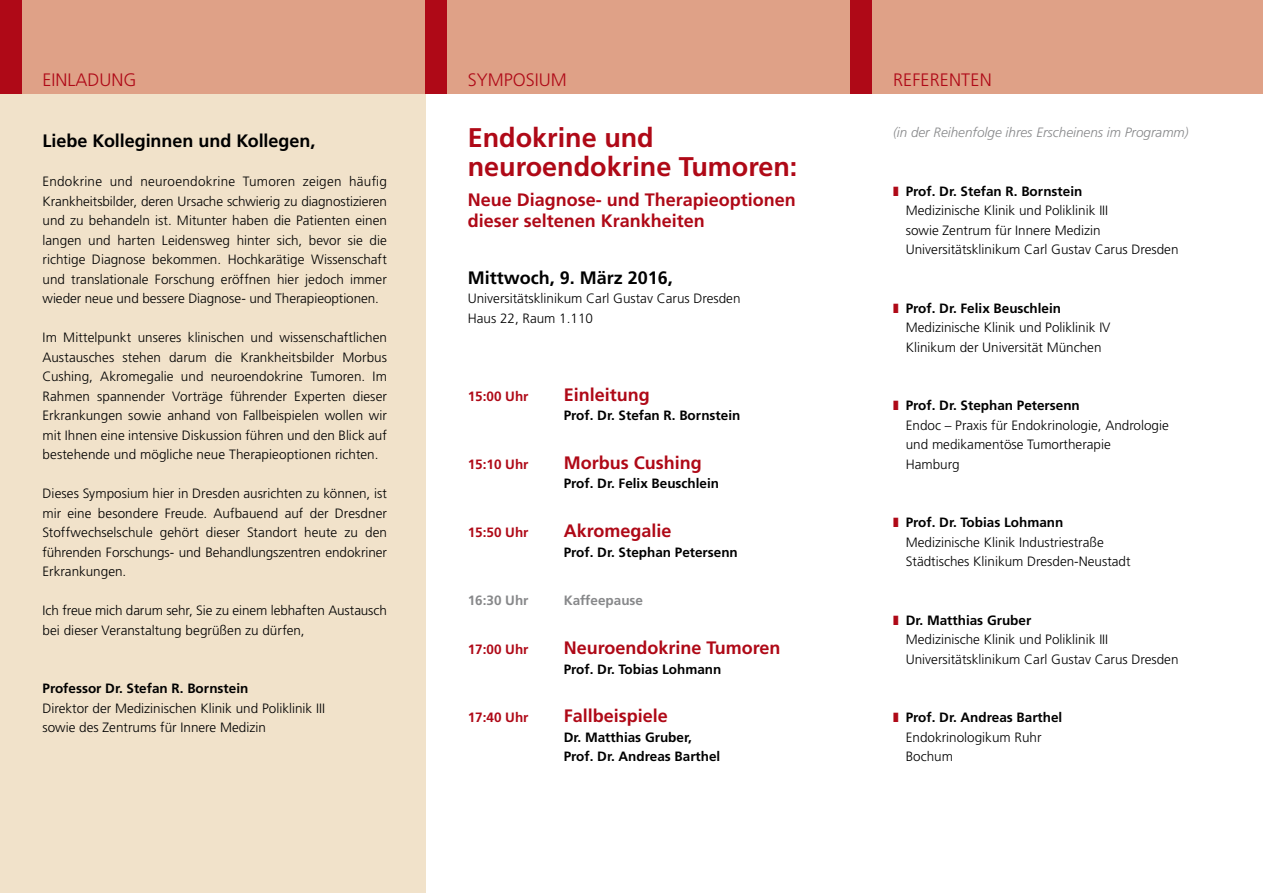
<style>
.page{position:relative;width:1263px;height:893px;background:#fff}
.page>*{position:absolute;margin:0;border:0;box-sizing:border-box;transform-origin:0 0}
.t1{font:700 27px/29.2px "Frutiger LT";color:#af0917}
.t2{font:700 18px/21px "Frutiger LT";color:#af0917}
.t3{font:700 18px "Frutiger LT";color:#000}
.t4{font:300 18px "Frutiger LT";color:#af0917}
.t5{font:300 13.5px/19.5px "Frutiger LT";color:#000}
.t6{font:700 13.5px/19.5px "Frutiger LT";color:#000}
.t7{font:italic 300 13.5px "Frutiger LT";color:#87888a}
.t8{font:700 13.5px "Frutiger LT";color:#af0917}
.t9{font:700 13.5px "Frutiger LT";color:#87888a}
.s1{color:#af0917}
.s2{font-weight:700}
</style>
<div class="page">
<div style="left:0;top:0;width:425px;height:893px;background:#f1e2ca"></div>
<div style="left:0;top:0;width:1263px;height:94px;background:#dfa187"></div>
<div style="left:0;top:0;width:21px;height:94px;background:#af0917"></div>
<div style="left:850px;top:0;width:22px;height:94px;background:#af0917"></div>
<div style="left:425px;top:0;width:21px;height:94px;background:#af0917"></div>
<h2 class="t4" style="left:43px;top:69px;width:96px">EINLADUNG</h2>
<h2 class="t4" style="left:468px;top:69px;width:100px">SYMPOSIUM</h2>
<h2 class="t3" style="left:43px;top:130px;width:275px">Liebe Kolleginnen und Kollegen,</h2>
<p class="t5" style="left:43px;top:172px;width:346px;text-align:justify">Endokrine und neuroendokrine Tumoren zeigen häufig Krankheitsbilder, deren Ursache schwierig zu diagnostizieren und zu behandeln ist. Mitunter haben die Patienten einen langen und harten Leidensweg hinter sich, bevor sie die richtige Diagnose bekommen. Hochkarätige Wissenschaft und translationale Forschung eröffnen hier jedoch immer wieder neue und bessere Diagnose- und Therapieoptionen.</p>
<p class="t5" style="left:43px;top:328px;width:346px;text-align:justify">Im Mittelpunkt unseres klinischen und wissenschaftlichen Austausches stehen darum die Krankheitsbilder Morbus Cushing, Akromegalie und neuroendokrine Tumoren. Im Rahmen spannender Vorträge führender Experten dieser Erkrankungen sowie anhand von Fallbeispielen wollen wir mit Ihnen eine intensive Diskussion führen und den Blick auf bestehende und mögliche neue Therapieoptionen richten.</p>
<p class="t5" style="left:43px;top:484px;width:346px;text-align:justify">Dieses Symposium hier in Dresden ausrichten zu können, ist mir eine besondere Freude. Aufbauend auf der Dresdner Stoffwechselschule gehört dieser Standort heute zu den führenden Forschungs- und Behandlungszentren endokriner Erkrankungen.</p>
<p class="t5" style="left:43px;top:601px;width:346px">Ich freue mich darum sehr, Sie zu einem lebhaften Austausch bei dieser Veranstaltung begrüßen zu dürfen,</p>
<p class="t6" style="left:43px;top:679px;width:207px">Professor Dr. Stefan R. Bornstein</p>
<p class="t5" style="left:43px;top:698px;width:284px">Direktor der Medizinischen Klinik und Poliklinik III sowie des Zentrums für Innere Medizin</p>
<h1 class="t1" style="left:468px;top:123px;width:331px">Endokrine und neuroendokrine Tumoren:</h1>
<h2 class="t2" style="left:468px;top:189px;width:330px">Neue Diagnose- und Therapieoptionen dieser seltenen Krankheiten</h2>
<h2 class="t3" style="left:468px;top:267px;width:207px">Mittwoch, 9. März 2016,</h2>
<p class="t5" style="left:468px;top:289px;width:274px">Universitätsklinikum Carl Gustav Carus Dresden<br>Haus 22, Raum 1.110</p>
<p class="t8" style="left:468px;top:388px;width:62px">15:00 Uhr</p>
<h2 class="t2" style="left:564px;top:384px;width:88px">Einleitung</h2>
<p class="t6" style="left:564px;top:406px;width:178px">Prof. Dr. Stefan R. Bornstein</p>
<p class="t8" style="left:468px;top:456px;width:62px">15:10 Uhr</p>
<h2 class="t2" style="left:564px;top:452px;width:139px">Morbus Cushing</h2>
<p class="t6" style="left:564px;top:474px;width:157px">Prof. Dr. Felix Beuschlein</p>
<p class="t8" style="left:468px;top:524px;width:62px">15:50 Uhr</p>
<h2 class="t2" style="left:564px;top:520px;width:109px">Akromegalie</h2>
<p class="t6" style="left:564px;top:542px;width:176px">Prof. Dr. Stephan Petersenn</p>
<p class="t9" style="left:468px;top:593px;width:62px">16:30 Uhr</p>
<p class="t9" style="left:564px;top:593px;width:81px">Kaffeepause</p>
<p class="t8" style="left:468px;top:641px;width:62px">17:00 Uhr</p>
<h2 class="t2" style="left:564px;top:637px;width:218px">Neuroendokrine Tumoren</h2>
<p class="t6" style="left:564px;top:659px;width:159px">Prof. Dr. Tobias Lohmann</p>
<p class="t8" style="left:468px;top:710px;width:62px">17:40 Uhr</p>
<h2 class="t2" style="left:564px;top:706px;width:106px">Fallbeispiele</h2>
<p class="t6" style="left:564px;top:727px;width:158px">Dr. Matthias Gruber,<br>Prof. Dr. Andreas Barthel</p>
<h2 class="t4" style="left:893px;top:69px;width:100px">REFERENTEN</h2>
<p class="t7" style="left:893px;top:125px;width:297px">(in der Reihenfolge ihres Erscheinens im Programm)</p>
<p class="t5" style="left:906px;top:182px;width:274px;text-indent:-13px"><span class="s1">❚</span> <span class="s2">Prof. Dr. Stefan R. Bornstein<br></span>Medizinische Klinik und Poliklinik III<br>sowie Zentrum für Innere Medizin Universitätsklinikum Carl Gustav Carus Dresden</p>
<p class="t5" style="left:906px;top:299px;width:206px;text-indent:-13px"><span class="s1">❚</span> <span class="s2">Prof. Dr. Felix Beuschlein<br></span>Medizinische Klinik und Poliklinik IV<br>Klinikum der Universität München</p>
<p class="t5" style="left:906px;top:396px;width:265px;text-indent:-13px"><span class="s1">❚</span> <span class="s2">Prof. Dr. Stephan Petersenn<br></span>Endoc – Praxis für Endokrinologie, Andrologie und medikamentöse Tumortherapie<br>Hamburg</p>
<p class="t5" style="left:906px;top:513px;width:226px;text-indent:-13px"><span class="s1">❚</span> <span class="s2">Prof. Dr. Tobias Lohmann<br></span>Medizinische Klinik Industriestraße<br>Städtisches Klinikum Dresden-Neustadt</p>
<p class="t5" style="left:906px;top:610px;width:274px;text-indent:-13px"><span class="s1">❚</span> <span class="s2">Dr. Matthias Gruber<br></span>Medizinische Klinik und Poliklinik III<br>Universitätsklinikum Carl Gustav Carus Dresden</p>
<p class="t5" style="left:906px;top:708px;width:158px;text-indent:-13px"><span class="s1">❚</span> <span class="s2">Prof. Dr. Andreas Barthel<br></span>Endokrinologikum Ruhr<br>Bochum</p>
</div>
